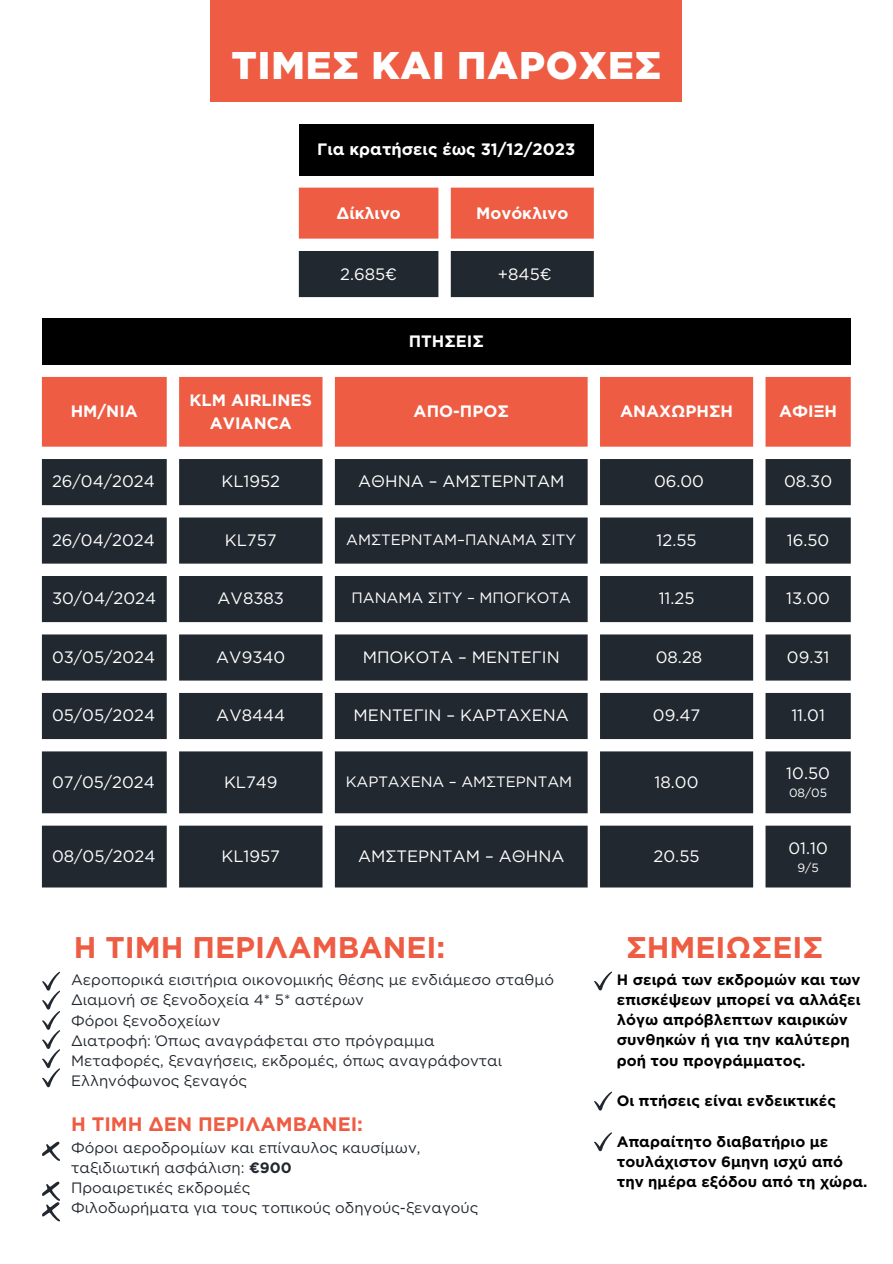
<style>
.page{position:relative;width:893px;height:1264px;background:#fff}
.page>*{position:absolute;margin:0;border:0;box-sizing:border-box;transform-origin:0 0}
.t1{font:900 38.55px "Gotham";letter-spacing:.025em;color:#fff}
.t2{font:700 29.85px "Gotham";color:#ee5c43}
.t3{font:700 19.5px "Gotham";color:#ee5c43}
.t4{font:16.5px "Gotham";color:#fff}
.t5{font:700 16.5px/23px "Gotham";color:#fff;text-align:center}
.t6{font:15px/20.2px "Gotham";color:#22282f}
.t7{font:700 15px/20.2px "Gotham";color:#000}
.t8{font:15px "Gotham";color:#fff}
.t9{font:12px "Gotham";color:#fff}
.s1{font-weight:700}
</style>
<div class="page">
<div style="left:299px;top:124px;width:294px;height:51px;background:#000"></div>
<div style="left:299px;top:188px;width:294px;height:51px;background:#ee5c43"></div>
<div style="left:299px;top:251px;width:294px;height:46px;background:#22282f"></div>
<div style="left:210px;top:0;width:472px;height:102px;background:#ee5c43"></div>
<div style="left:42px;top:318px;width:808px;height:46px;background:#000"></div>
<div style="left:42px;top:377px;width:808px;height:69px;background:#ee5c43"></div>
<svg style="left:42px;top:459px;width:808px;height:428px;fill:#22282f"></svg>
<svg style="left:42px;top:971px;width:18px;height:116px"></svg>
<svg style="left:42px;top:1141px;width:18px;height:19px"></svg>
<svg style="left:42px;top:1181px;width:18px;height:40px"></svg>
<svg style="left:594px;top:972px;width:17px;height:18px"></svg>
<svg style="left:594px;top:1092px;width:17px;height:18px"></svg>
<svg style="left:594px;top:1132px;width:17px;height:19px"></svg>
<h1 class="t1" style="left:231px;top:42px;width:431px">ΤΙΜΕΣ ΚΑΙ ΠΑΡΟΧΕΣ</h1>
<p class="t5" style="left:317px;top:138px;width:260px">Για κρατήσεις έως 31/12/2023</p>
<p class="t5" style="left:336px;top:202px;width:66px">Δίκλινο</p>
<p class="t5" style="left:476px;top:202px;width:94px">Μονόκλινο</p>
<p class="t4" style="left:340px;top:264px;width:58px">2.685€</p>
<p class="t4" style="left:498px;top:264px;width:55px">+845€</p>
<p class="t5" style="left:408px;top:329px;width:77px">ΠΤΗΣΕΙΣ</p>
<p class="t5" style="left:71px;top:399px;width:69px">ΗΜ/ΝΙΑ</p>
<p class="t5" style="left:189px;top:388px;width:124px">ΚLM AIRLINES<br>AVIANCA</p>
<p class="t5" style="left:413px;top:399px;width:97px">ΑΠΟ-ΠΡΟΣ</p>
<p class="t5" style="left:620px;top:399px;width:115px">ΑΝΑΧΩΡΗΣΗ</p>
<p class="t5" style="left:779px;top:399px;width:60px">ΑΦΙΞΗ</p>
<p class="t4" style="left:52px;top:471px;width:104px">26/04/2024</p>
<p class="t4" style="left:221px;top:471px;width:60px">KL1952</p>
<p class="t4" style="left:358px;top:471px;width:208px">ΑΘΗΝΑ – ΑΜΣΤΕΡΝΤΑΜ</p>
<p class="t4" style="left:654px;top:471px;width:52px">06.00</p>
<p class="t4" style="left:784px;top:471px;width:50px">08.30</p>
<p class="t4" style="left:52px;top:530px;width:104px">26/04/2024</p>
<p class="t4" style="left:225px;top:530px;width:53px">KL757</p>
<p class="t8" style="left:346px;top:530px;width:231px">ΑΜΣΤΕΡΝΤΑΜ–ΠΑΝΑΜΑ ΣΙΤΥ</p>
<p class="t4" style="left:656px;top:530px;width:41px">12.55</p>
<p class="t4" style="left:786px;top:530px;width:44px">16.50</p>
<p class="t4" style="left:52px;top:588px;width:106px">30/04/2024</p>
<p class="t4" style="left:217px;top:588px;width:68px">AV8383</p>
<p class="t8" style="left:351px;top:588px;width:221px">ΠΑΝΑΜΑ ΣΙΤΥ – ΜΠΟΓΚΟΤΑ</p>
<p class="t4" style="left:658px;top:588px;width:37px">11.25</p>
<p class="t4" style="left:786px;top:588px;width:45px">13.00</p>
<p class="t4" style="left:52px;top:646px;width:105px">03/05/2024</p>
<p class="t4" style="left:216px;top:646px;width:71px">AV9340</p>
<p class="t4" style="left:363px;top:646px;width:198px">ΜΠΟΚΟΤΑ – ΜΕΝΤΕΓΙΝ</p>
<p class="t4" style="left:655px;top:646px;width:48px">08.28</p>
<p class="t4" style="left:786px;top:646px;width:44px">09.31</p>
<p class="t4" style="left:52px;top:705px;width:105px">05/05/2024</p>
<p class="t4" style="left:216px;top:705px;width:70px">AV8444</p>
<p class="t4" style="left:353px;top:705px;width:217px">ΜΕΝΤΕΓΙΝ – ΚΑΡΤΑΧΕΝΑ</p>
<p class="t4" style="left:652px;top:705px;width:49px">09.47</p>
<p class="t4" style="left:791px;top:705px;width:35px">11.01</p>
<p class="t4" style="left:52px;top:771px;width:104px">07/05/2024</p>
<p class="t4" style="left:224px;top:771px;width:55px">KL749</p>
<p class="t8" style="left:345px;top:772px;width:228px">ΚΑΡΤΑΧΕΝΑ – ΑΜΣΤΕΡΝΤΑΜ</p>
<p class="t4" style="left:654px;top:771px;width:45px">18.00</p>
<p class="t4" style="left:52px;top:846px;width:105px">08/05/2024</p>
<p class="t4" style="left:221px;top:846px;width:60px">KL1957</p>
<p class="t4" style="left:358px;top:846px;width:208px">ΑΜΣΤΕΡΝΤΑΜ – ΑΘΗΝΑ</p>
<p class="t4" style="left:653px;top:846px;width:47px">20.55</p>
<p class="t4" style="left:786px;top:763px;width:45px">10.50</p>
<p class="t9" style="left:789px;top:785px;width:40px">08/05</p>
<p class="t4" style="left:788px;top:837px;width:41px">01.10</p>
<p class="t9" style="left:797px;top:860px;width:23px">9/5</p>
<h2 class="t2" style="left:74px;top:929px;width:373px">Η ΤΙΜΗ ΠΕΡΙΛΑΜΒΑΝΕΙ:</h2>
<p class="t6" style="left:71px;top:969px;width:484px">Αεροπορικά εισιτήρια οικονομικής θέσης με ενδιάμεσο σταθμό Διαμονή σε ξενοδοχεία 4* 5* αστέρων<br>Φόροι ξενοδοχείων<br>Διατροφή: Όπως αναγράφεται στο πρόγραμμα<br>Μεταφορές, ξεναγήσεις, εκδρομές, όπως αναγράφονται Ελληνόφωνος ξεναγός</p>
<h3 class="t3" style="left:71px;top:1112px;width:293px">Η ΤΙΜΗ ΔΕΝ ΠΕΡΙΛΑΜΒΑΝΕΙ:</h3>
<p class="t6" style="left:71px;top:1137px;width:408px">Φόροι αεροδρομίων και επίναυλος καυσίμων, ταξιδιωτική ασφάλιση: <span class="s1">€900<br></span>Προαιρετικές εκδρομές<br>Φιλοδωρήματα για τους τοπικούς οδηγούς-ξεναγούς</p>
<h2 class="t2" style="left:626px;top:929px;width:199px">ΣΗΜΕΙΩΣΕΙΣ</h2>
<p class="t7" style="left:616px;top:969px;width:245px">Η σειρά των εκδρομών και των επισκέψεων μπορεί να αλλάξει λόγω απρόβλεπτων καιρικών συνθηκών ή για την καλύτερη ροή του προγράμματος.</p>
<p class="t7" style="left:616px;top:1090px;width:220px">Οι πτήσεις είναι ενδεικτικές</p>
<p class="t7" style="left:616px;top:1131px;width:252px">Απαραίτητο διαβατήριο με τουλάχιστον 6μηνη ισχύ από την ημέρα εξόδου από τη χώρα.</p>
</div>
